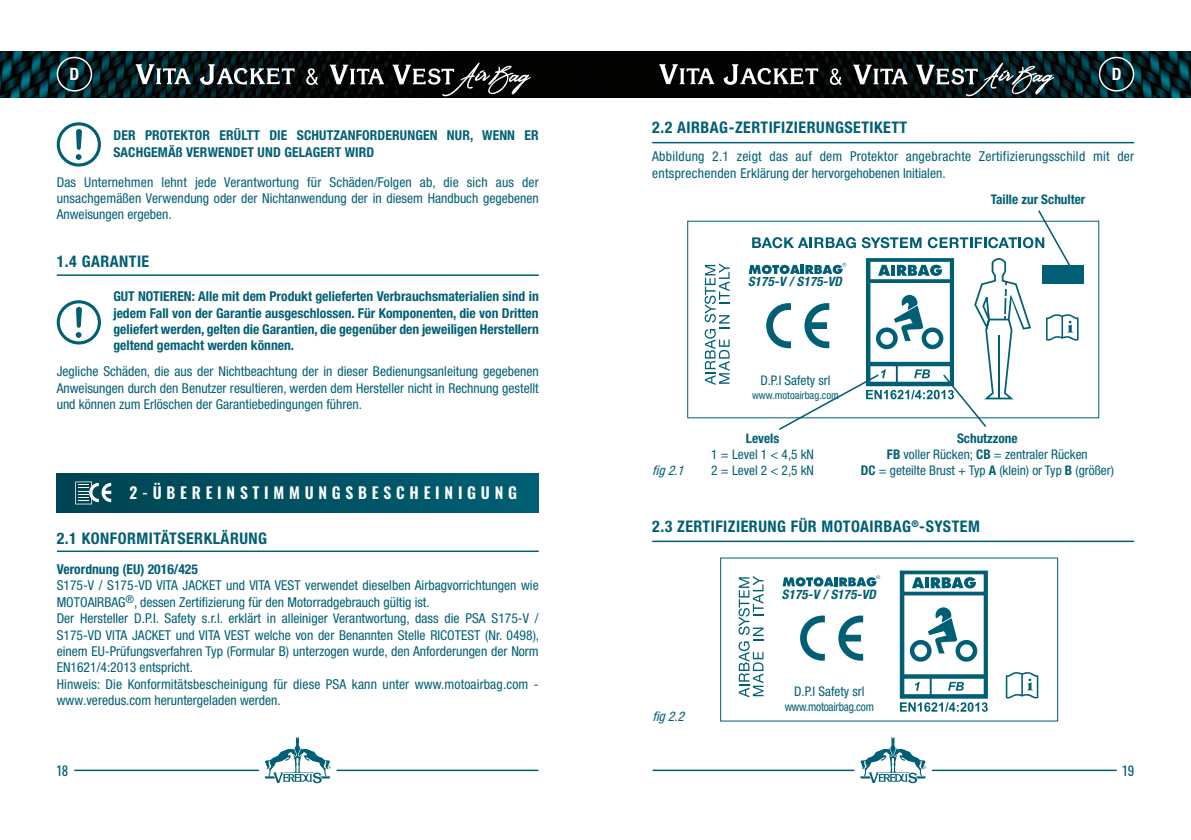
<style>
.page{position:relative;width:1191px;height:840px;background:#fff}
.page>*{position:absolute;margin:0;border:0;box-sizing:border-box;transform-origin:0 0}
.t1{font:700 condensed 17px "Helvetica Neue LT Std";color:#fff}
.t2{font:700 condensed 16px "Helvetica Neue LT Std";letter-spacing:.03em;color:#005f74}
.t3{font:600 15.6px "Oswald";letter-spacing:.305em;color:#fff}
.t4{font:condensed 13.6px/16.4px "Helvetica Neue LT Std";color:#005f74;text-align:justify}
.t5{font:700 condensed 13.6px/16.4px "Helvetica Neue LT Std";letter-spacing:.01em;color:#005f74}
.t6{font:condensed 13.6px/16.4px "Helvetica Neue LT Std";letter-spacing:.02em;color:#005f74}
.t7{font:condensed 13.2px "Helvetica Neue LT Std";color:#005f74}
.t8{font:700 condensed 13.2px "Helvetica Neue LT Std";color:#005f74}
.t9{font:italic condensed 13.2px "Helvetica Neue LT Std";color:#005f74}
.t10{font:italic 700 condensed 13px "Helvetica Neue LT Std";color:#005f74}
.t11{font:13px "Oswald";color:#005f74}
.t12{font:condensed 12px "Helvetica Neue LT Std";letter-spacing:-.02em;color:#005f74;scale:.95 1}
.t13{font:condensed 10.6px "Helvetica Neue LT Std";color:#005f74}
.s1{font-weight:700}
</style>
<div class="page">
<img style="left:0;top:52px;width:585px;height:45px">
<img style="left:585px;top:52px;width:606px;height:45px">
<div style="left:57px;top:57px;width:35px;height:34px;border:2px solid #fff;border-radius:50%"></div>
<div style="left:1098px;top:57px;width:36px;height:34px;border:2px solid #fff;border-radius:50%"></div>
<svg style="left:860px;top:737px;width:66px;height:45px"></svg>
<hr style="left:652px;top:769px;width:202px;height:1px;background:#005f74">
<svg style="left:264px;top:737px;width:67px;height:45px"></svg>
<hr style="left:336px;top:769px;width:202px;height:1px;background:#005f74">
<hr style="left:74px;top:769px;width:185px;height:1px;background:#005f74">
<hr style="left:932px;top:769px;width:184px;height:1px;background:#005f74">
<svg style="left:136px;top:64px;width:55px;height:20px"></svg>
<svg style="left:200px;top:64px;width:95px;height:21px"></svg>
<svg style="left:330px;top:65px;width:54px;height:19px"></svg>
<svg style="left:393px;top:63px;width:137px;height:33px;background:#343434"></svg>
<svg style="left:306px;top:68px;width:12px;height:17px"></svg>
<svg style="left:659px;top:64px;width:55px;height:20px"></svg>
<svg style="left:723px;top:64px;width:95px;height:21px"></svg>
<svg style="left:853px;top:65px;width:54px;height:19px"></svg>
<svg style="left:916px;top:63px;width:138px;height:33px;background:#364345"></svg>
<svg style="left:829px;top:68px;width:13px;height:17px"></svg>
<svg style="left:76px;top:129px;width:6px;height:31px"></svg>
<div style="left:57px;top:122px;width:44px;height:44px;border:3px solid #005f74;border-radius:50%"></div>
<svg style="left:76px;top:307px;width:6px;height:30px"></svg>
<div style="left:57px;top:300px;width:44px;height:44px;border:3px solid #005f74;border-radius:50%"></div>
<hr style="left:57px;top:274px;width:482px;height:2px;background:#005f74">
<div style="left:57px;top:473px;width:482px;height:39px;background:linear-gradient(to right,#004452,#005f72)"></div>
<svg style="left:75px;top:481px;width:36px;height:23px"></svg>
<hr style="left:57px;top:550px;width:482px;height:1px;background:#005f74">
<svg style="left:1005px;top:672px;width:33px;height:27px"></svg>
<svg style="left:738px;top:576px;width:25px;height:121px"></svg>
<svg style="left:899px;top:570px;width:89px;height:141px"></svg>
<svg style="left:800px;top:615px;width:25px;height:45px"></svg>
<svg style="left:838px;top:615px;width:25px;height:45px"></svg>
<div style="left:720px;top:557px;width:338px;height:164px;border:1px solid #005f74"></div>
<hr style="left:652px;top:540px;width:482px;height:2px;background:#005f74">
<svg style="left:704px;top:263px;width:25px;height:122px"></svg>
<div style="left:1042px;top:265px;width:42px;height:18px;background:#005f74"></div>
<hr style="left:652px;top:142px;width:482px;height:1px;background:#005f74">
<svg style="left:748px;top:210px;width:332px;height:220px"></svg>
<svg style="left:782px;top:575px;width:98px;height:11px"></svg>
<p class="t1" style="left:70px;top:63px;width:11px">D</p>
<p class="t1" style="left:1111px;top:63px;width:11px">D</p>
<p class="t5" style="left:113px;top:127px;width:427px">DER PROTEKTOR ERÜLTT DIE SCHUTZANFORDERUNGEN NUR, WENN ER<br>SACHGEMÄß VERWENDET UND GELAGERT WIRD</p>
<p class="t4" style="left:57px;top:173px;width:483px">Das Unternehmen lehnt jede Verantwortung für Schäden/Folgen ab, die sich aus der unsachgemäßen Verwendung oder der Nichtanwendung der in diesem Handbuch gegebenen Anweisungen ergeben.</p>
<p class="t2" style="left:57px;top:252px;width:94px">1.4 GARANTIE</p>
<p class="t5" style="left:113px;top:288px;width:427px;text-align:justify">GUT NOTIEREN: Alle mit dem Produkt gelieferten Verbrauchsmaterialien sind in jedem Fall von der Garantie ausgeschlossen. Für Komponenten, die von Dritten geliefert werden, gelten die Garantien, die gegenüber den jeweiligen Herstellern geltend gemacht werden können.</p>
<p class="t4" style="left:57px;top:363px;width:483px">Jegliche Schäden, die aus der Nichtbeachtung der in dieser Bedienungsanleitung gegebenen Anweisungen durch den Benutzer resultieren, werden dem Hersteller nicht in Rechnung gestellt und können zum Erlöschen der Garantiebedingungen führen.</p>
<p class="t3" style="left:129px;top:484px;width:389px">2-ÜBEREINSTIMMUNGSBESCHEINIGUNG</p>
<p class="t2" style="left:57px;top:528px;width:212px">2.1 KONFORMITÄTSERKLÄRUNG</p>
<p class="t5" style="left:57px;top:560px;width:143px">Verordnung (EU) 2016/425</p>
<p class="t4" style="left:57px;top:577px;width:483px">S175-V / S175-VD VITA JACKET und VITA VEST verwendet dieselben Airbagvorrichtungen wie<br>MOTOAIRBAG<sup>®</sup>, dessen Zertifizierung für den Motorradgebrauch gültig ist.</p>
<p class="t4" style="left:57px;top:609px;width:484px">Der Hersteller D.P.I. Safety s.r.l. erklärt in alleiniger Verantwortung, dass die PSA S175-V / S175-VD VITA JACKET und VITA VEST welche von der Benannten Stelle RICOTEST (Nr. 0498), einem EU-Prüfungsverfahren Typ (Formular B) unterzogen wurde, den Anforderungen der Norm EN1621/4:2013 entspricht.</p>
<p class="t4" style="left:57px;top:675px;width:483px">Hinweis: Die Konformitätsbescheinigung für diese PSA kann unter www.motoairbag.com - www.veredus.com heruntergeladen werden.</p>
<p class="t2" style="left:652px;top:118px;width:256px">2.2 AIRBAG-ZERTIFIZIERUNGSETIKETT</p>
<p class="t6" style="left:652px;top:148px;width:483px">Abbildung 2.1 zeigt das auf dem Protektor angebrachte Zertifizierungsschild mit der entsprechenden Erklärung der hervorgehobenen Initialen.</p>
<p class="t10" style="left:748px;top:273px;width:98px">S175-V /S175-VD</p>
<p class="t8" style="left:990px;top:192px;width:96px">Taille zur Schulter</p>
<p class="t9" style="left:652px;top:462px;width:37px">fig2.1</p>
<p class="t7" style="left:760px;top:372px;width:72px">D.P.I Safety srl</p>
<p class="t13" style="left:752px;top:389px;width:88px">www.motoairbag.com</p>
<p class="t8" style="left:746px;top:430px;width:35px">Levels</p>
<p class="t7" style="left:711px;top:446px;width:104px">1 = Level 1 &lt; 4,5 kN</p>
<p class="t7" style="left:711px;top:462px;width:104px">2 = Level 2 &lt; 2,5 kN</p>
<p class="t8" style="left:957px;top:430px;width:62px">Schutzzone</p>
<p class="t7" style="left:887px;top:447px;width:202px"><span class="s1">FB</span> voller Rücken; <span class="s1">CB</span> = zentraler Rücken</p>
<p class="t7" style="left:860px;top:462px;width:254px"><span class="s1">DC</span> = geteilte Brust + Typ <span class="s1">A</span> (klein) or Typ <span class="s1">B</span> (größer)</p>
<p class="t2" style="left:652px;top:516px;width:329px">2.3 ZERTIFIZIERUNG FÜR MOTOAIRBAG<sup>®</sup>-SYSTEM</p>
<p class="t9" style="left:652px;top:708px;width:37px">fig2.2</p>
<p class="t10" style="left:782px;top:585px;width:98px">S175-V /S175-VD</p>
<p class="t7" style="left:794px;top:683px;width:72px">D.P.I Safety srl</p>
<p class="t12" style="left:784px;top:699px;width:95px">www.motoairbag.com</p>
<p class="t11" style="left:57px;top:758px;width:13px">18</p>
<p class="t11" style="left:1122px;top:758px;width:13px">19</p>
</div>
